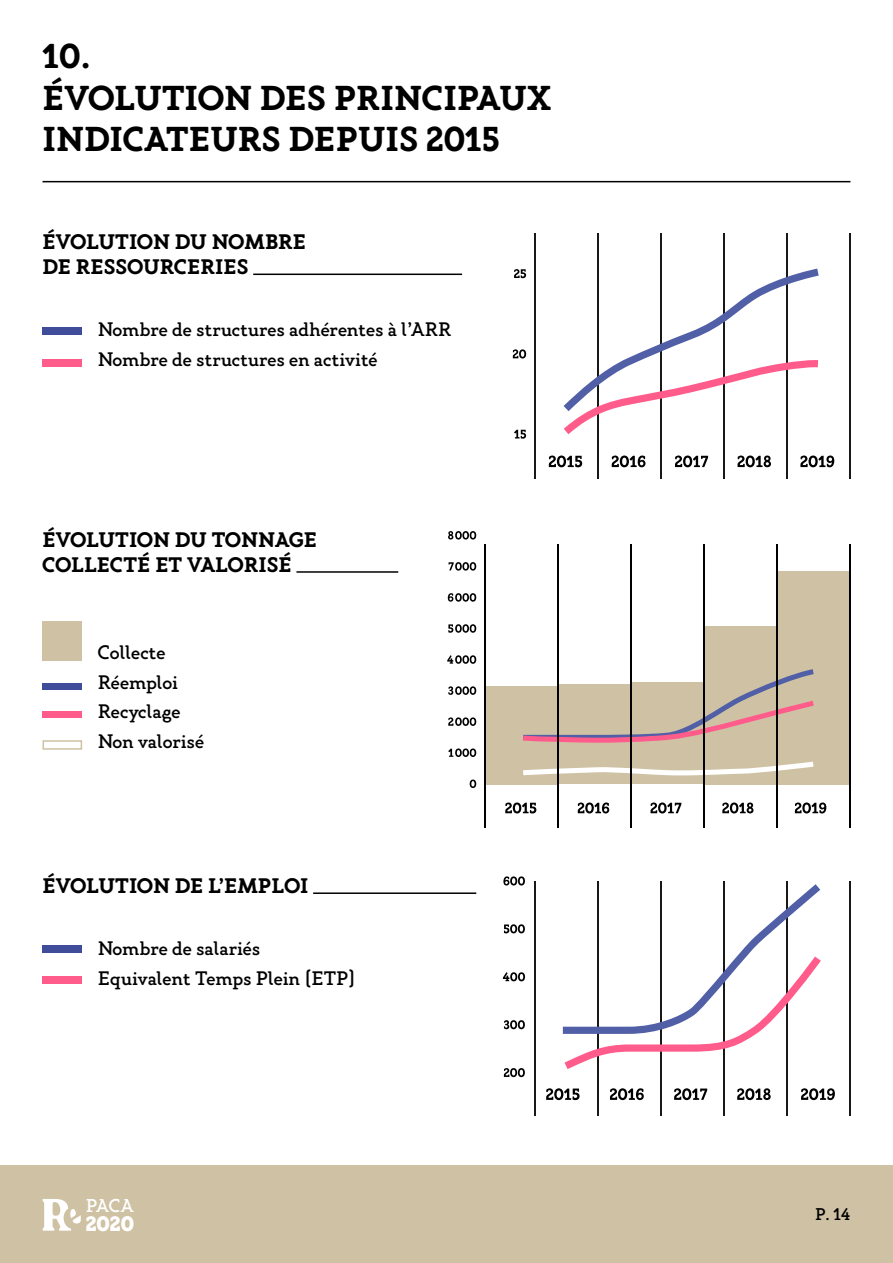
<style>
.page{position:relative;width:893px;height:1263px;background:#fff}
.page>*{position:absolute;margin:0;border:0;box-sizing:border-box;transform-origin:0 0}
.t1{font:700 34.5px/41.4px "Gambero";color:#000}
.t2{font:700 21px/25.2px "Gambero";color:#000}
.t3{font:900 20.85px "Gambero";color:#fff}
.t4{font:500 19.5px/29.8px "Gambero";color:#000}
.t5{font:500 18.6px "Gambero";color:#fff}
.t6{font:500 16.95px "Gambero";color:#000}
</style>
<div class="page">
<div style="left:0;top:1165px;width:893px;height:98px;background:#cfc2a4"></div>
<svg style="left:43px;top:1199px;width:38px;height:32px"></svg>
<hr style="left:43px;top:181px;width:807px;height:1px;background:#000">
<svg style="left:795px;top:802px;width:31px;height:11px"></svg>
<svg style="left:505px;top:802px;width:31px;height:11px"></svg>
<svg style="left:578px;top:802px;width:31px;height:11px"></svg>
<svg style="left:650px;top:802px;width:31px;height:11px"></svg>
<svg style="left:722px;top:802px;width:31px;height:11px"></svg>
<svg style="left:470px;top:779px;width:6px;height:9px"></svg>
<svg style="left:448px;top:748px;width:28px;height:9px"></svg>
<svg style="left:448px;top:717px;width:28px;height:9px"></svg>
<svg style="left:448px;top:686px;width:28px;height:9px"></svg>
<svg style="left:447px;top:655px;width:29px;height:9px"></svg>
<svg style="left:448px;top:624px;width:28px;height:9px"></svg>
<svg style="left:448px;top:593px;width:28px;height:9px"></svg>
<svg style="left:449px;top:562px;width:27px;height:9px"></svg>
<svg style="left:448px;top:531px;width:28px;height:8px"></svg>
<div style="left:777px;top:571px;width:73px;height:213px;background:#cfc2a4"></div>
<div style="left:704px;top:626px;width:73px;height:158px;background:#cfc2a4"></div>
<div style="left:631px;top:683px;width:73px;height:101px;background:#cfc2a4"></div>
<div style="left:558px;top:685px;width:73px;height:99px;background:#cfc2a4"></div>
<div style="left:485px;top:686px;width:73px;height:98px;background:#cfc2a4"></div>
<svg style="left:523px;top:669px;width:291px;height:74px"></svg>
<svg style="left:523px;top:762px;width:290px;height:13px"></svg>
<hr style="left:557px;top:544px;width:2px;height:283px;background:#000">
<hr style="left:484px;top:544px;width:2px;height:283px;background:#000">
<hr style="left:630px;top:544px;width:2px;height:283px;background:#000">
<hr style="left:703px;top:544px;width:2px;height:283px;background:#000">
<hr style="left:776px;top:544px;width:1px;height:283px;background:#000">
<hr style="left:849px;top:544px;width:1px;height:283px;background:#000">
<svg style="left:801px;top:1088px;width:34px;height:12px"></svg>
<svg style="left:546px;top:1088px;width:34px;height:12px"></svg>
<svg style="left:610px;top:1088px;width:34px;height:12px"></svg>
<svg style="left:674px;top:1088px;width:33px;height:12px"></svg>
<svg style="left:737px;top:1088px;width:34px;height:12px"></svg>
<hr style="left:597px;top:881px;width:2px;height:234px;background:#181815">
<hr style="left:534px;top:881px;width:2px;height:234px;background:#181815">
<hr style="left:660px;top:881px;width:1px;height:234px;background:#181815">
<hr style="left:723px;top:881px;width:1px;height:234px;background:#181815">
<hr style="left:786px;top:881px;width:1px;height:234px;background:#181815">
<hr style="left:849px;top:881px;width:1px;height:234px;background:#181815">
<svg style="left:563px;top:884px;width:258px;height:185px"></svg>
<svg style="left:504px;top:1068px;width:21px;height:9px"></svg>
<svg style="left:504px;top:1020px;width:21px;height:9px"></svg>
<svg style="left:503px;top:972px;width:22px;height:9px"></svg>
<svg style="left:504px;top:924px;width:21px;height:9px"></svg>
<svg style="left:503px;top:876px;width:22px;height:9px"></svg>
<svg style="left:514px;top:430px;width:12px;height:9px"></svg>
<svg style="left:513px;top:349px;width:13px;height:9px"></svg>
<svg style="left:514px;top:269px;width:12px;height:9px"></svg>
<hr style="left:534px;top:233px;width:2px;height:246px;background:#181815">
<hr style="left:597px;top:233px;width:2px;height:246px;background:#181815">
<hr style="left:660px;top:233px;width:2px;height:246px;background:#181815">
<hr style="left:723px;top:233px;width:1px;height:246px;background:#181815">
<hr style="left:786px;top:233px;width:1px;height:246px;background:#181815">
<hr style="left:849px;top:233px;width:1px;height:246px;background:#181815">
<svg style="left:564px;top:269px;width:255px;height:165px"></svg>
<svg style="left:800px;top:455px;width:34px;height:12px"></svg>
<svg style="left:549px;top:455px;width:33px;height:12px"></svg>
<svg style="left:612px;top:455px;width:33px;height:12px"></svg>
<svg style="left:675px;top:455px;width:33px;height:12px"></svg>
<svg style="left:737px;top:455px;width:34px;height:12px"></svg>
<hr style="left:253px;top:274px;width:209px;height:1px;background:#000">
<hr style="left:296px;top:571px;width:102px;height:2px;background:#000">
<hr style="left:313px;top:892px;width:163px;height:2px;background:#000">
<div style="left:43px;top:621px;width:39px;height:39px;background:#cfc2a4"></div>
<div style="left:43px;top:711px;width:39px;height:7px;background:#ff5c8c"></div>
<div style="left:43px;top:359px;width:39px;height:7px;background:#ff5c8c"></div>
<div style="left:43px;top:977px;width:39px;height:7px;background:#ff5c8c"></div>
<div style="left:43px;top:683px;width:39px;height:6px;background:#3e4c9a"></div>
<div style="left:43px;top:327px;width:39px;height:8px;background:#3e4c9a"></div>
<div style="left:43px;top:945px;width:39px;height:7px;background:#3e4c9a"></div>
<svg style="left:42px;top:740px;width:41px;height:10px"></svg>
<h1 class="t1" style="left:43px;top:36px;width:510px">10.<br>ÉVOLUTION DES PRINCIPAUX<br>INDICATEURS DEPUIS 2015</h1>
<p class="t2" style="left:43px;top:229px;width:265px">ÉVOLUTION DU NOMBRE<br>DE RESSOURCERIES</p>
<p class="t4" style="left:98px;top:314px;width:355px">Nombre de structures adhérentes à l’ARR<br>Nombre de structures en activité</p>
<p class="t2" style="left:43px;top:527px;width:276px">ÉVOLUTION DU TONNAGE<br>COLLECTÉ ET VALORISÉ</p>
<p class="t4" style="left:98px;top:637px;width:108px">Collecte<br>Réemploi<br>Recyclage<br>Non valorisé</p>
<p class="t2" style="left:43px;top:873px;width:267px">ÉVOLUTION DE L’EMPLOI</p>
<p class="t4" style="left:98px;top:933px;width:259px">Nombre de salariés<br>Equivalent Temps Plein (ETP)</p>
<p class="t5" style="left:86px;top:1194px;width:49px">PACA</p>
<p class="t3" style="left:86px;top:1210px;width:50px">2020</p>
<p class="t6" style="left:815px;top:1204px;width:37px">P. 14</p>
</div>
